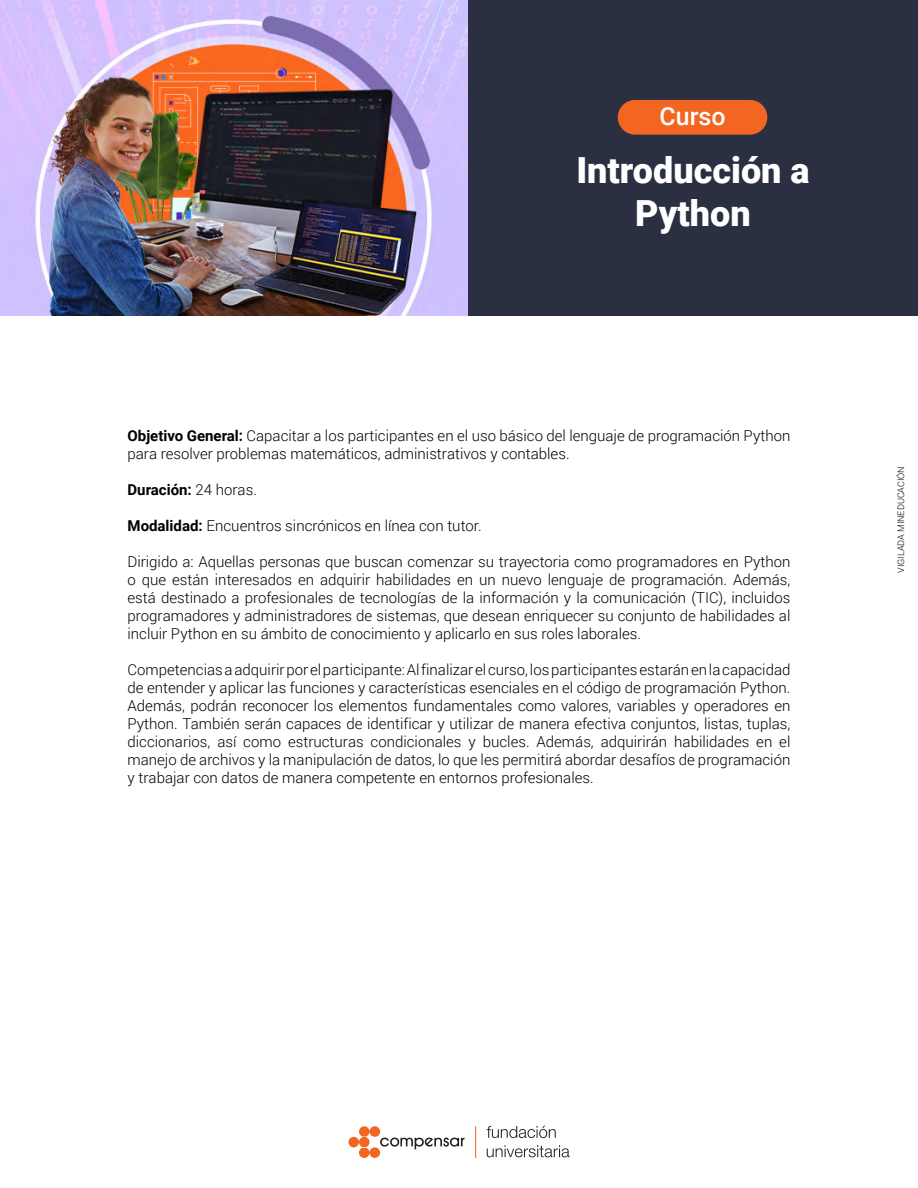
<style>
.page{position:relative;width:918px;height:1188px;background:#fff}
.page>*{position:absolute;margin:0;border:0;box-sizing:border-box;transform-origin:0 0}
.t1{font:900 36px/43.2px "Roboto";color:#fff;text-align:center}
.t2{font:500 24.9px "Roboto";color:#fff}
.t3{font:300 15px/18px "Roboto";color:#000;text-align:justify}
.t4{font:700 15px "Roboto";color:#000}
.t5{font:300 9px "Roboto";color:#000}
.s1{font-weight:700}
.s2{font-weight:300}
</style>
<div class="page">
<svg style="left:348px;top:1126px;width:222px;height:32px"></svg>
<div style="left:459px;top:0;width:459px;height:315px;background:#2a2f42"></div>
<img style="left:0;top:0;width:468px;height:315px">
<div style="left:618px;top:100px;width:149px;height:35px;background:#f26621;border-radius:17px"></div>
<h2 class="t2" style="left:660px;top:99px;width:67px">Curso</h2>
<h1 class="t1" style="left:576px;top:147px;width:235px">Introducción a<br>Python</h1>
<p class="t3" style="left:128px;top:426px;width:664px"><span class="s1">Objetivo General:</span> Capacitar a los participantes en el uso básico del lenguaje de programación Python para resolver problemas matemáticos, administrativos y contables.</p>
<p class="t4" style="left:128px;top:479px;width:131px">Duración: <span class="s2">24 horas.</span></p>
<p class="t3" style="left:128px;top:516px;width:356px"><span class="s1">Modalidad:</span> Encuentros sincrónicos en línea con tutor.</p>
<p class="t3" style="left:128px;top:552px;width:664px">Dirigido a: Aquellas personas que buscan comenzar su trayectoria como programadores en Python o que están interesados en adquirir habilidades en un nuevo lenguaje de programación. Además, está destinado a profesionales de tecnologías de la información y la comunicación (TIC), incluidos programadores y administradores de sistemas, que desean enriquecer su conjunto de habilidades al incluir Python en su ámbito de conocimiento y aplicarlo en sus roles laborales.</p>
<p class="t3" style="left:128px;top:660px;width:664px">Competencias a adquirir por el participante: Al finalizar el curso, los participantes estarán en la capacidad de entender y aplicar las funciones y características esenciales en el código de programación Python.<br>Además, podrán reconocer los elementos fundamentales como valores, variables y operadores en Python. También serán capaces de identificar y utilizar de manera efectiva conjuntos, listas, tuplas, diccionarios, así como estructuras condicionales y bucles. Además, adquirirán habilidades en el manejo de archivos y la manipulación de datos, lo que les permitirá abordar desafíos de programación y trabajar con datos de manera competente en entornos profesionales.</p>
<p class="t5" style="left:895px;top:573px;width:108px;rotate:-90deg">VIGILADA MINEDUCACIÓN</p>
</div>
